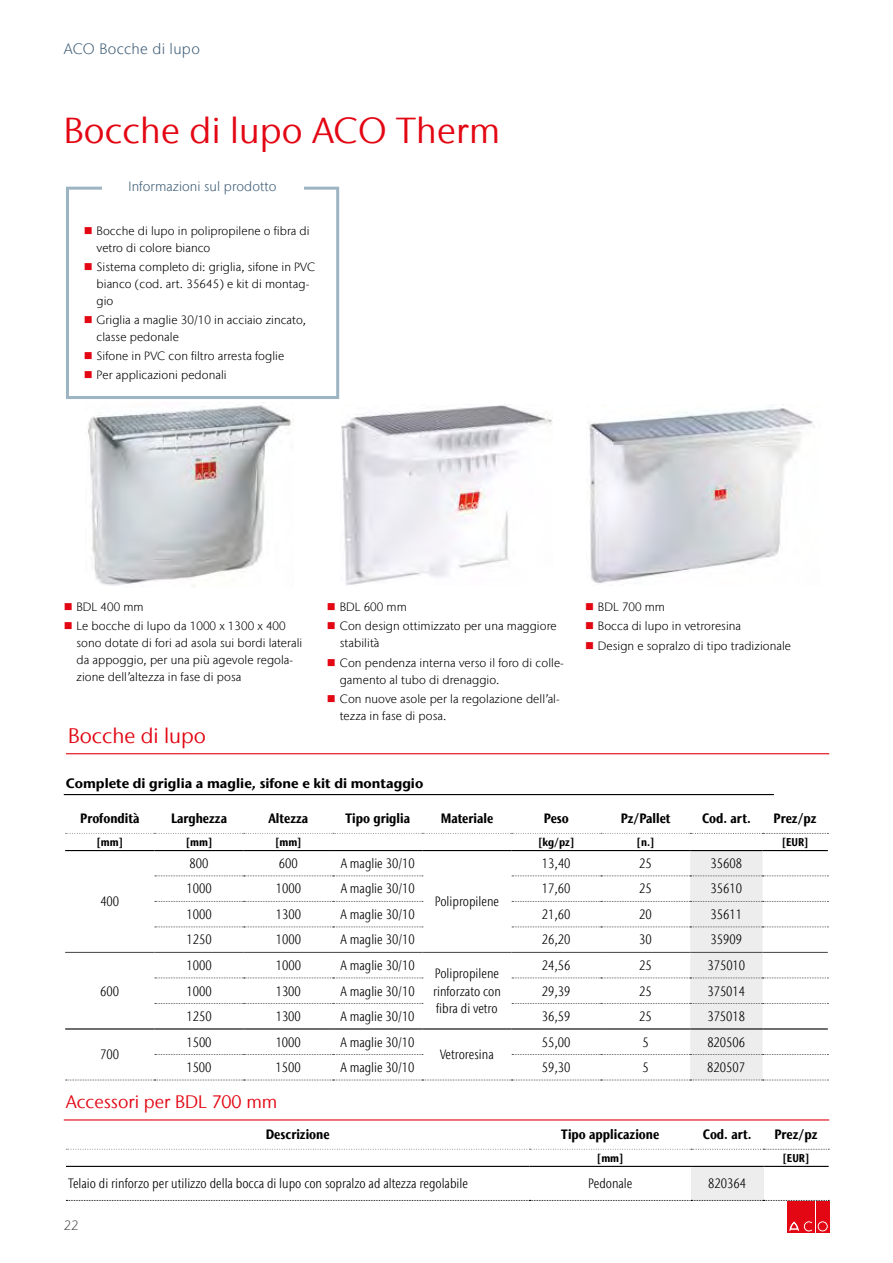
<style>
.page{position:relative;width:893px;height:1263px;background:#fff}
.page>*{position:absolute;margin:0;border:0;box-sizing:border-box;transform-origin:0 0}
.t1{font:36px "Stone Sans IIITC Com";letter-spacing:.005em;color:#e30613}
.t2{font:21px "Stone Sans IIITC Com";color:#e30613}
.t3{font:18px "Stone Sans IIITC Com";color:#e30613}
.t4{font:300 15px "Stone Sans IIITC Com";letter-spacing:.015em;color:#415f77}
.t5{font:300 condensed 13.5px/17.9px "Stone Sans IIITC Com";color:#000}
.t6{font:700 condensed 13.5px "Stone Sans IIITC Com";color:#000}
.t7{font:700 13.5px "Stone Sans IIITC Com";color:#000}
.t8{font:300 13.5px "Stone Sans IIITC Com";letter-spacing:.005em;color:#415f77}
.t9{font:300 13.5px "Stone Sans IIITC Com";color:#575756}
.t10{font:300 12px/17px "Stone Sans IIITC Com";letter-spacing:.005em;color:#000}
.t11{font:700 condensed 11.25px "Stone Sans IIITC Com";color:#000}
.s1{color:#e30613}
</style>
<div class="page">
<div style="left:788px;top:1201px;width:13px;height:32px;background:#e30613"></div>
<div style="left:802px;top:1201px;width:13px;height:32px;background:#e30613"></div>
<svg style="left:789px;top:1221px;width:24px;height:11px"></svg>
<div style="left:816px;top:1201px;width:13px;height:32px;background:#e30613"></div>
<div style="left:817px;top:1221px;width:11px;height:11px;border:1px solid #e30613;border-radius:50%"></div>
<div style="left:819px;top:1223px;width:7px;height:7px;border:1px solid #e30613;border-radius:50%"></div>
<div style="left:66px;top:187px;width:273px;height:212px;border:3px solid #9db5c3"></div>
<div style="left:102px;top:171px;width:201px;height:29px;background:#fff"></div>
<hr style="left:64px;top:794px;width:710px;height:1px;background:#000">
<svg style="left:66px;top:833px;width:762px;height:1px"></svg>
<hr style="left:65px;top:850px;width:89px;height:1px;background:#000">
<hr style="left:65px;top:952px;width:89px;height:1px;background:#575756">
<hr style="left:65px;top:1028px;width:89px;height:1px;background:#000">
<svg style="left:66px;top:850px;width:762px;height:231px"></svg>
<img style="left:88px;top:402px;width:206px;height:184px">
<img style="left:341px;top:405px;width:212px;height:180px">
<img style="left:588px;top:404px;width:227px;height:180px">
<hr style="left:66px;top:753px;width:763px;height:1px;background:#e30613">
<hr style="left:64px;top:1119px;width:765px;height:1px;background:#e30613">
<div style="left:691px;top:1166px;width:72px;height:34px;background:#ededed"></div>
<svg style="left:66px;top:1200px;width:763px;height:1px"></svg>
<hr style="left:763px;top:1166px;width:66px;height:1px;background:#000">
<svg style="left:66px;top:1149px;width:763px;height:1px"></svg>
<hr style="left:66px;top:1166px;width:463px;height:1px;background:#000">
<hr style="left:529px;top:1166px;width:162px;height:1px;background:#000">
<hr style="left:691px;top:1166px;width:72px;height:1px;background:#000">
<p class="t4" style="left:64px;top:39px;width:138px">ACO Bocche di lupo</p>
<h1 class="t1" style="left:64px;top:108px;width:438px">Bocche di lupo ACO Therm</h1>
<p class="t8" style="left:129px;top:178px;width:149px">Informazioni sul prodotto</p>
<p class="t10" style="left:97px;top:222px;width:215px;text-indent:-13px"><span class="s1">■</span> Bocche di lupo in polipropilene o fibra di vetro di colore bianco</p>
<p class="t10" style="left:97px;top:258px;width:220px;text-indent:-13px"><span class="s1">■</span> Sistema completo di: griglia, sifone in PVC bianco (cod. art. 35645) e kit di montag&shy;gio</p>
<p class="t10" style="left:97px;top:311px;width:211px;text-indent:-13px"><span class="s1">■</span> Griglia a maglie 30/10 in acciaio zincato, classe pedonale</p>
<p class="t10" style="left:84px;top:347px;width:202px"><span class="s1">■</span> Sifone in PVC con filtro arresta foglie</p>
<p class="t10" style="left:84px;top:366px;width:144px"><span class="s1">■</span> Per applicazioni pedonali</p>
<p class="t10" style="left:64px;top:599px;width:81px"><span class="s1">■</span> BDL 400 mm</p>
<p class="t10" style="left:77px;top:618px;width:227px;text-indent:-13px"><span class="s1">■</span> Le bocche di lupo da 1000 x 1300 x 400 sono dotate di fori ad asola sui bordi laterali da appoggio, per una più agevole regola&shy;zione dell’altezza in fase di posa</p>
<h2 class="t2" style="left:68px;top:723px;width:139px">Bocche di lupo</h2>
<p class="t10" style="left:327px;top:598px;width:81px"><span class="s1">■</span> BDL 600 mm</p>
<p class="t10" style="left:340px;top:618px;width:219px;text-indent:-13px"><span class="s1">■</span> Con design ottimizzato per una maggiore stabilità</p>
<p class="t10" style="left:340px;top:654px;width:226px;text-indent:-13px"><span class="s1">■</span> Con pendenza interna verso il foro di colle&shy;gamento al tubo di drenaggio.</p>
<p class="t10" style="left:340px;top:690px;width:222px;text-indent:-13px"><span class="s1">■</span> Con nuove asole per la regolazione dell’al&shy;tezza in fase di posa.</p>
<p class="t10" style="left:585px;top:598px;width:81px"><span class="s1">■</span> BDL 700 mm</p>
<p class="t10" style="left:585px;top:618px;width:158px"><span class="s1">■</span> Bocca di lupo in vetroresina</p>
<p class="t10" style="left:585px;top:637px;width:207px"><span class="s1">■</span> Design e sopralzo di tipo tradizionale</p>
<p class="t7" style="left:66px;top:774px;width:359px">Complete di griglia a maglie, sifone e kit di montaggio</p>
<p class="t6" style="left:80px;top:810px;width:61px">Profondità</p>
<p class="t6" style="left:171px;top:810px;width:57px">Larghezza</p>
<p class="t6" style="left:268px;top:810px;width:41px">Altezza</p>
<p class="t6" style="left:345px;top:810px;width:66px">Tipo griglia</p>
<p class="t6" style="left:441px;top:810px;width:54px">Materiale</p>
<p class="t6" style="left:544px;top:810px;width:27px">Peso</p>
<p class="t6" style="left:621px;top:810px;width:51px">Pz/Pallet</p>
<p class="t6" style="left:702px;top:810px;width:50px">Cod. art.</p>
<p class="t6" style="left:774px;top:810px;width:45px">Prez/pz</p>
<p class="t11" style="left:96px;top:835px;width:28px">[mm]</p>
<p class="t11" style="left:186px;top:835px;width:28px">[mm]</p>
<p class="t11" style="left:275px;top:835px;width:28px">[mm]</p>
<p class="t11" style="left:538px;top:835px;width:38px">[kg/pz]</p>
<p class="t11" style="left:637px;top:835px;width:19px">[n.]</p>
<p class="t11" style="left:782px;top:835px;width:28px">[EUR]</p>
<p class="t5" style="left:190px;top:854px;width:20px">800</p>
<p class="t5" style="left:279px;top:854px;width:20px">600</p>
<p class="t5" style="left:341px;top:854px;width:76px">A maglie 30/10</p>
<p class="t5" style="left:542px;top:854px;width:30px">13,40</p>
<p class="t5" style="left:639px;top:854px;width:14px">25</p>
<p class="t5" style="left:711px;top:854px;width:33px">35608</p>
<p class="t5" style="left:100px;top:892px;width:20px">400</p>
<p class="t5" style="left:186px;top:880px;width:27px">1000</p>
<p class="t5" style="left:276px;top:880px;width:27px">1000</p>
<p class="t5" style="left:341px;top:880px;width:76px">A maglie 30/10</p>
<p class="t5" style="left:542px;top:880px;width:30px">17,60</p>
<p class="t5" style="left:639px;top:880px;width:14px">25</p>
<p class="t5" style="left:711px;top:880px;width:33px">35610</p>
<p class="t5" style="left:186px;top:905px;width:27px">1000</p>
<p class="t5" style="left:276px;top:905px;width:27px">1300</p>
<p class="t5" style="left:341px;top:905px;width:76px">A maglie 30/10</p>
<p class="t5" style="left:542px;top:905px;width:30px">21,60</p>
<p class="t5" style="left:639px;top:905px;width:14px">20</p>
<p class="t5" style="left:711px;top:905px;width:33px">35611</p>
<p class="t5" style="left:186px;top:931px;width:27px">1250</p>
<p class="t5" style="left:276px;top:931px;width:27px">1000</p>
<p class="t5" style="left:341px;top:931px;width:76px">A maglie 30/10</p>
<p class="t5" style="left:542px;top:931px;width:30px">26,20</p>
<p class="t5" style="left:639px;top:931px;width:14px">30</p>
<p class="t5" style="left:711px;top:931px;width:33px">35909</p>
<p class="t5" style="left:435px;top:892px;width:66px">Polipropilene</p>
<p class="t5" style="left:100px;top:982px;width:20px">600</p>
<p class="t5" style="left:186px;top:956px;width:27px">1000</p>
<p class="t5" style="left:276px;top:956px;width:27px">1000</p>
<p class="t5" style="left:341px;top:956px;width:76px">A maglie 30/10</p>
<p class="t5" style="left:542px;top:956px;width:30px">24,56</p>
<p class="t5" style="left:639px;top:956px;width:14px">25</p>
<p class="t5" style="left:707px;top:956px;width:39px">375010</p>
<p class="t5" style="left:433px;top:964px;width:69px">Polipropilene rinforzato con fibra di vetro</p>
<p class="t5" style="left:186px;top:982px;width:27px">1000</p>
<p class="t5" style="left:276px;top:982px;width:27px">1300</p>
<p class="t5" style="left:341px;top:982px;width:76px">A maglie 30/10</p>
<p class="t5" style="left:542px;top:982px;width:30px">29,39</p>
<p class="t5" style="left:639px;top:982px;width:14px">25</p>
<p class="t5" style="left:707px;top:982px;width:39px">375014</p>
<p class="t5" style="left:186px;top:1007px;width:27px">1250</p>
<p class="t5" style="left:276px;top:1007px;width:27px">1300</p>
<p class="t5" style="left:341px;top:1007px;width:76px">A maglie 30/10</p>
<p class="t5" style="left:542px;top:1007px;width:30px">36,59</p>
<p class="t5" style="left:639px;top:1007px;width:14px">25</p>
<p class="t5" style="left:707px;top:1007px;width:39px">375018</p>
<p class="t5" style="left:100px;top:1045px;width:20px">700</p>
<p class="t5" style="left:186px;top:1033px;width:27px">1500</p>
<p class="t5" style="left:276px;top:1033px;width:27px">1000</p>
<p class="t5" style="left:341px;top:1033px;width:76px">A maglie 30/10</p>
<p class="t5" style="left:440px;top:1045px;width:55px">Vetroresina</p>
<p class="t5" style="left:542px;top:1033px;width:30px">55,00</p>
<p class="t5" style="left:642px;top:1033px;width:8px">5</p>
<p class="t5" style="left:707px;top:1033px;width:39px">820506</p>
<p class="t5" style="left:186px;top:1058px;width:27px">1500</p>
<p class="t5" style="left:276px;top:1058px;width:27px">1500</p>
<p class="t5" style="left:341px;top:1058px;width:76px">A maglie 30/10</p>
<p class="t5" style="left:542px;top:1058px;width:30px">59,30</p>
<p class="t5" style="left:642px;top:1058px;width:8px">5</p>
<p class="t5" style="left:707px;top:1058px;width:39px">820507</p>
<h3 class="t3" style="left:66px;top:1091px;width:213px">Accessori per BDL 700 mm</h3>
<p class="t6" style="left:266px;top:1126px;width:65px">Descrizione</p>
<p class="t6" style="left:561px;top:1126px;width:100px">Tipo applicazione</p>
<p class="t6" style="left:703px;top:1126px;width:50px">Cod. art.</p>
<p class="t6" style="left:774px;top:1126px;width:45px">Prez/pz</p>
<p class="t11" style="left:597px;top:1151px;width:28px">[mm]</p>
<p class="t11" style="left:782px;top:1151px;width:28px">[EUR]</p>
<p class="t5" style="left:68px;top:1174px;width:401px">Telaio di rinforzo per utilizzo della bocca di lupo con sopralzo ad altezza regolabile</p>
<p class="t5" style="left:588px;top:1174px;width:46px">Pedonale</p>
<p class="t5" style="left:708px;top:1174px;width:39px">820364</p>
<p class="t9" style="left:64px;top:1217px;width:16px">22</p>
</div>
